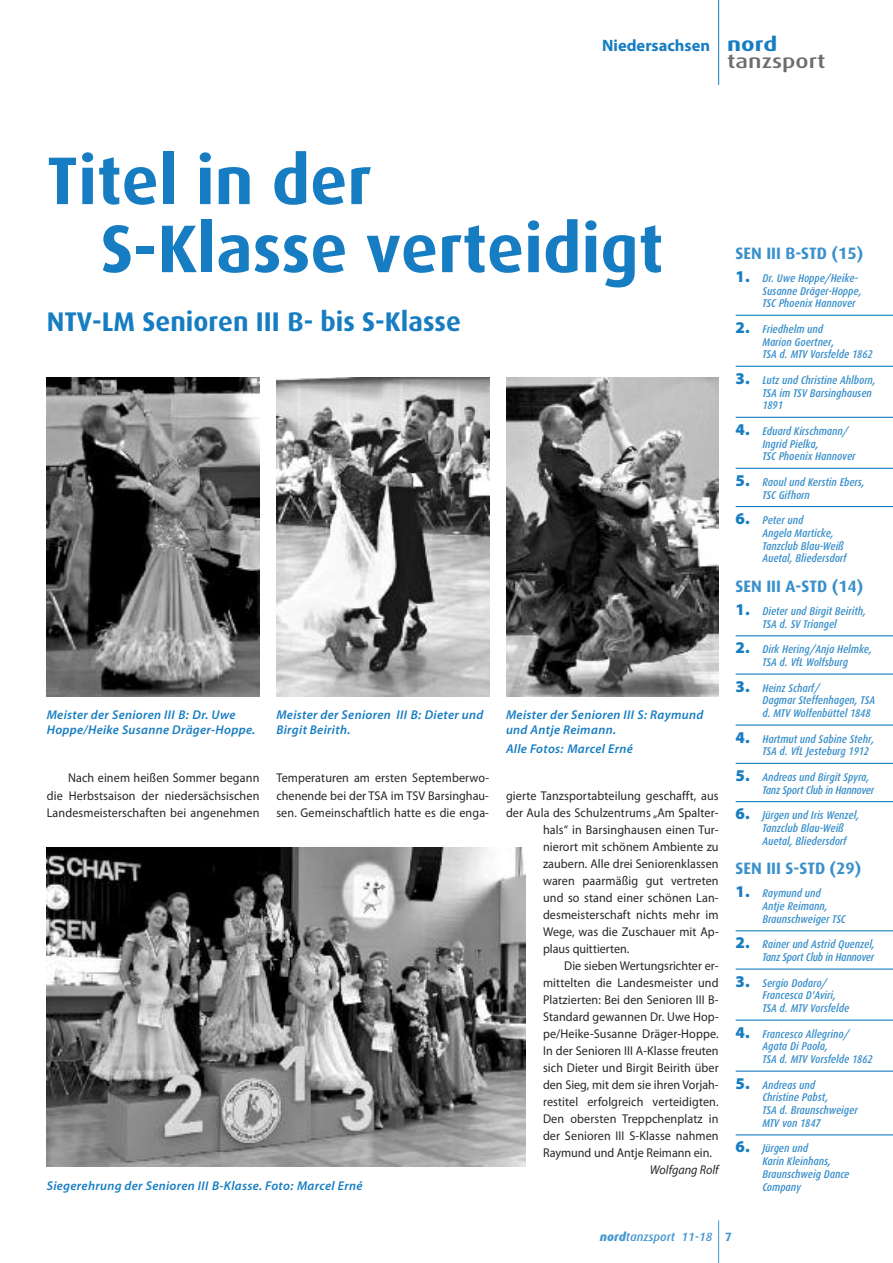
<style>
.page{position:relative;width:893px;height:1263px;background:#fff}
.page>*{position:absolute;margin:0;border:0;box-sizing:border-box;transform-origin:0 0}
.t1{font:700 67.5px/68.1px "Dax";color:#177dc2}
.t2{font:700 27px "Dax";color:#177dc2}
.t3{font:500 19.5px "Dax";color:#6c6d70;scale:1.25 1}
.t4{font:700 19.5px "Dax";color:#177dc2;scale:1.25 1}
.t5{font:700 16.5px "Dax";color:#3a90cb}
.t6{font:700 16.5px "Myriad Pro";color:#177dc2}
.t7{font:12.75px/17px "Myriad Pro";letter-spacing:.01em;color:#272526;text-align:justify;scale:.95 1}
.t8{font:italic 600 12.75px/14.9px "Myriad Pro";letter-spacing:.025em;color:#177dc2}
.t9{font:italic 12.75px "Myriad Pro";color:#272526;scale:.95 1}
.t10{font:italic 500 12px "Dax";color:#4697ce}
.t11{font:italic 500 11.25px/12.8px "Dax Condensed";color:#3a90cb}
.s1{font-family:"Myriad Pro";font-weight:900;font-style:normal;font-size:16.5px;color:#177dc2}
.s2{font-weight:800}
.s3{font-weight:700;font-style:normal}
</style>
<div class="page">
<hr style="left:718px;top:1220px;width:1px;height:43px;background:#4697ce">
<hr style="left:718px;top:0;width:1px;height:85px;background:#177dc2">
<hr style="left:736px;top:315px;width:157px;height:1px;background:#177dc2">
<hr style="left:736px;top:366px;width:157px;height:1px;background:#177dc2">
<hr style="left:736px;top:417px;width:157px;height:1px;background:#177dc2">
<hr style="left:736px;top:468px;width:157px;height:1px;background:#177dc2">
<hr style="left:736px;top:506px;width:157px;height:1px;background:#177dc2">
<hr style="left:736px;top:635px;width:157px;height:1px;background:#177dc2">
<hr style="left:736px;top:673px;width:157px;height:2px;background:#177dc2">
<hr style="left:736px;top:724px;width:157px;height:2px;background:#177dc2">
<hr style="left:736px;top:763px;width:157px;height:1px;background:#177dc2">
<hr style="left:736px;top:801px;width:157px;height:1px;background:#177dc2">
<hr style="left:736px;top:930px;width:157px;height:1px;background:#177dc2">
<hr style="left:736px;top:968px;width:157px;height:2px;background:#177dc2">
<hr style="left:736px;top:1019px;width:157px;height:2px;background:#177dc2">
<hr style="left:736px;top:1070px;width:157px;height:2px;background:#177dc2">
<hr style="left:736px;top:1134px;width:157px;height:1px;background:#177dc2">
<img style="left:47px;top:848px;width:478px;height:318px">
<img style="left:47px;top:377px;width:212px;height:319px">
<img style="left:276px;top:377px;width:213px;height:319px">
<img style="left:506px;top:377px;width:213px;height:319px">
<h3 class="t6" style="left:602px;top:39px;width:110px">Niedersachsen</h3>
<h3 class="t4" style="left:727px;top:34px;width:42px">nord</h3>
<h3 class="t3" style="left:727px;top:50px;width:80px">tanzsport</h3>
<h1 class="t1" style="left:101px;top:147px;width:564px;text-indent:-54px">Titel in der<br>S-Klasse verteidigt</h1>
<h2 class="t2" style="left:47px;top:306px;width:416px">NTV-LM Senioren III B- bis S-Klasse</h2>
<p class="t8" style="left:47px;top:709px;width:210px">Meister der Senioren III B: Dr. Uwe<br>Hoppe/Heike Susanne Dräger-Hoppe.</p>
<p class="t8" style="left:276px;top:709px;width:208px">Meister der Senioren III B: Dieter und<br>Birgit Beirith.</p>
<p class="t8" style="left:506px;top:709px;width:199px">Meister der Senioren III S: Raymund und Antje Reimann.</p>
<p class="t8" style="left:506px;top:743px;width:128px">Alle Fotos: Marcel Erné</p>
<p class="t7" style="left:47px;top:771px;width:225px;text-indent:21px">Nach einem heißen Sommer begann die Herbstsaison der niedersächsischen Landesmeisterschaften bei angenehmen</p>
<p class="t7" style="left:276px;top:771px;width:225px">Temperaturen am ersten Septemberwo&shy;chenende bei der TSA im TSV Barsinghau&shy;sen. Gemeinschaftlich hatte es die enga-</p>
<p class="t8" style="left:47px;top:1180px;width:317px">Siegerehrung der Senioren III B-Klasse. Foto: Marcel Erné</p>
<p class="t7" style="left:506px;top:788px;width:225px">gierte Tanzsportabteilung geschafft, aus</p>
<p class="t7" style="left:506px;top:805px;width:225px">der Aula des Schulzentrums „Am Spalter-</p>
<p class="t7" style="left:543px;top:822px;width:186px">hals“ in Barsinghausen einen Tur-</p>
<p class="t7" style="left:543px;top:839px;width:186px">nierort mit schönem Ambiente zu</p>
<p class="t7" style="left:543px;top:856px;width:186px">zaubern. Alle drei Seniorenklassen</p>
<p class="t7" style="left:543px;top:873px;width:186px">waren paarmäßig gut vertreten</p>
<p class="t7" style="left:543px;top:890px;width:186px">und so stand einer schönen Lan-</p>
<p class="t7" style="left:543px;top:907px;width:186px">desmeisterschaft nichts mehr im</p>
<p class="t7" style="left:543px;top:924px;width:187px">Wege, was die Zuschauer mit Ap-</p>
<p class="t7" style="left:543px;top:941px;width:92px">plaus quittierten.</p>
<p class="t7" style="left:564px;top:958px;width:164px">Die sieben Wertungsrichter er-</p>
<p class="t7" style="left:543px;top:975px;width:186px">mittelten die Landesmeister und</p>
<p class="t7" style="left:543px;top:992px;width:186px">Platzierten: Bei den Senioren III B-</p>
<p class="t7" style="left:543px;top:1009px;width:187px">Standard gewannen Dr. Uwe Hop-</p>
<p class="t7" style="left:543px;top:1026px;width:186px">pe/Heike-Susanne Dräger-Hoppe.</p>
<p class="t7" style="left:543px;top:1043px;width:186px">In der Senioren III A-Klasse freuten</p>
<p class="t7" style="left:543px;top:1060px;width:186px">sich Dieter und Birgit Beirith über</p>
<p class="t7" style="left:543px;top:1077px;width:186px">den Sieg, mit dem sie ihren Vorjah-</p>
<p class="t7" style="left:543px;top:1094px;width:186px">restitel erfolgreich verteidigten.</p>
<p class="t7" style="left:543px;top:1111px;width:186px">Den obersten Treppchenplatz in</p>
<p class="t7" style="left:543px;top:1128px;width:186px">der Senioren III S-Klasse nahmen</p>
<p class="t7" style="left:543px;top:1145px;width:179px">Raymund und Antje Reimann ein.</p>
<p class="t9" style="left:650px;top:1165px;width:74px">Wolfgang Rolf</p>
<h3 class="t5" style="left:736px;top:244px;width:129px">SEN III B-STD (15)</h3>
<p class="t11" style="left:762px;top:272px;width:101px;text-indent:-27px"><span class="s1">1.</span> Dr. Uwe Hoppe/Heike-<br>Susanne Dräger-Hoppe,<br>TSC Phoenix Hannover</p>
<p class="t11" style="left:762px;top:323px;width:112px;text-indent:-27px"><span class="s1">2.</span> Friedhelm und<br>Marion Goertner,<br>TSA d. MTV Vorsfelde 1862</p>
<p class="t11" style="left:762px;top:374px;width:115px;text-indent:-27px"><span class="s1">3.</span> Lutz und Christine Ahlborn,<br>TSA im TSV Barsinghausen<br>1891</p>
<p class="t11" style="left:762px;top:425px;width:95px;text-indent:-27px"><span class="s1">4.</span> Eduard Kirschmann/<br>Ingrid Pielka,<br>TSC Phoenix Hannover</p>
<p class="t11" style="left:762px;top:476px;width:104px;text-indent:-27px"><span class="s1">5.</span> Raoul und Kerstin Ebers,<br>TSC Gifhorn</p>
<p class="t11" style="left:762px;top:514px;width:86px;text-indent:-27px"><span class="s1">6.</span> Peter und<br>Angela Marticke,<br>Tanzclub Blau-Weiß<br>Auetal, Bliedersdorf</p>
<h3 class="t5" style="left:736px;top:577px;width:129px">SEN III A-STD (14)</h3>
<p class="t11" style="left:736px;top:605px;width:132px;text-align:center"><span class="s1">1.</span> Dieter und Birgit Beirith,<br>TSA d. SV Triangel</p>
<p class="t11" style="left:736px;top:643px;width:138px;text-align:center"><span class="s1">2.</span> Dirk Hering/Anja Helmke,<br>TSA d. VfL Wolfsburg</p>
<p class="t11" style="left:762px;top:681px;width:114px;text-indent:-27px"><span class="s1">3.</span> Heinz Scharf/<br>Dagmar Steffenhagen, TSA d. MTV Wolfenbüttel 1848</p>
<p class="t11" style="left:762px;top:732px;width:113px;text-indent:-27px"><span class="s1">4.</span> Hartmut und Sabine Stehr,<br>TSA d. VfL Jesteburg 1912</p>
<p class="t11" style="left:762px;top:771px;width:113px;text-indent:-27px"><span class="s1">5.</span> Andreas und Birgit Spyra,<br>Tanz Sport Club in Hannover</p>
<p class="t11" style="left:762px;top:809px;width:98px;text-indent:-27px"><span class="s1">6.</span> Jürgen und Iris Wenzel,<br>Tanzclub Blau-Weiß<br>Auetal, Bliedersdorf</p>
<h3 class="t5" style="left:736px;top:859px;width:127px">SEN III S-STD (29)</h3>
<p class="t11" style="left:762px;top:887px;width:85px;text-indent:-27px"><span class="s1">1.</span> Raymund und<br>Antje Reimann,<br>Braunschweiger TSC</p>
<p class="t11" style="left:736px;top:938px;width:141px;text-align:right"><span class="s1">2.</span> Rainer und Astrid Quenzel,<br>Tanz Sport Club in Hannover</p>
<p class="t11" style="left:762px;top:976px;width:88px;text-indent:-27px"><span class="s1">3.</span> Sergio Dodaro/<br>Francesca D'Aviri,<br>TSA d. MTV Vorsfelde</p>
<p class="t11" style="left:762px;top:1027px;width:112px;text-indent:-27px"><span class="s1">4.</span> Francesco Allegrino/<br>Agata Di Paola,<br>TSA d. MTV Vorsfelde 1862</p>
<p class="t11" style="left:762px;top:1078px;width:97px;text-indent:-27px"><span class="s1">5.</span> Andreas und<br>Christine Pabst,<br>TSA d. Braunschweiger<br>MTV von 1847</p>
<p class="t11" style="left:762px;top:1142px;width:89px;text-indent:-27px"><span class="s1">6.</span> Jürgen und<br>Karin Kleinhans,<br>Braunschweig Dance<br>Company</p>
<p class="t10" style="left:600px;top:1230px;width:133px"><span class="s2">nord</span>tanzsport 11-18 <span class="s3">7</span></p>
</div>
